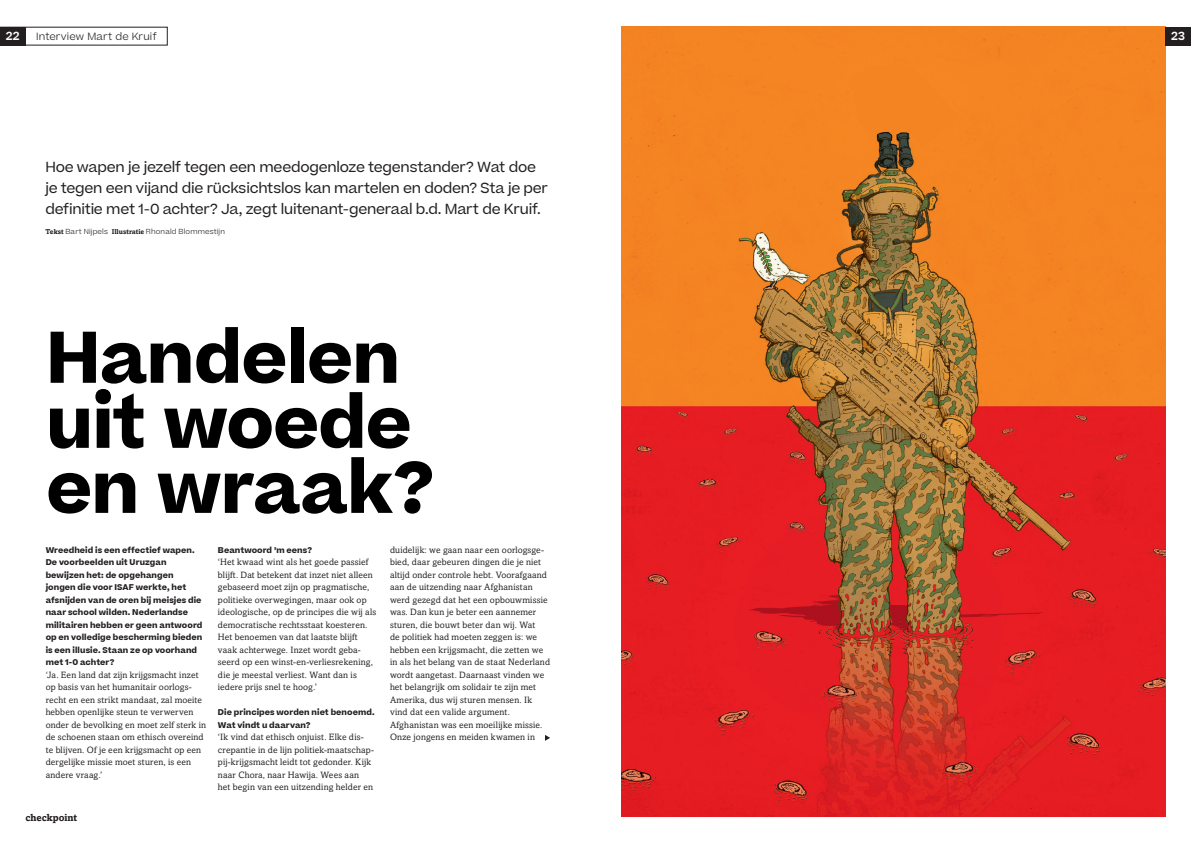
<style>
.page{position:relative;width:1191px;height:842px;background:#fff}
.page>*{position:absolute;margin:0;border:0;box-sizing:border-box;transform-origin:0 0}
.t1{font:700 70px/65px "Beatrice";letter-spacing:-.01em;color:#000001}
.t2{font:14px/21px "Beatrice";letter-spacing:-.015em;color:#231f20}
.t3{font:600 11.2px "Beatrice";color:#fff}
.t4{font:300 10px "Beatrice";letter-spacing:.015em;color:#231f20}
.t5{font:700 10px "Amasis MT Std";letter-spacing:-.005em;color:#231f20}
.t6{font:9.2px/12.5px "Amasis MT Std";letter-spacing:.01em;color:#231f20}
.t7{font:700 8px/12.5px "Beatrice";letter-spacing:.01em;color:#231f20}
.t8{font:300 7px "Beatrice";letter-spacing:.025em;color:#231f20}
.s1{font-family:"Amasis MT Std";font-weight:700}
</style>
<div class="page">
<img style="left:621px;top:27px;width:544px;height:789px">
<div style="left:1165px;top:27px;width:26px;height:18px;background:#231f20"></div>
<svg style="left:26px;top:27px;width:141px;height:18px"></svg>
<svg style="left:545px;top:735px;width:5px;height:6px"></svg>
<div style="left:0;top:27px;width:26px;height:18px;background:#231f20"></div>
<p class="t3" style="left:6px;top:29px;width:15px">22</p>
<p class="t4" style="left:36px;top:30px;width:122px">Interview Mart de Kruif</p>
<h2 class="t2" style="left:45px;top:156px;width:504px">Hoe wapen je jezelf tegen een meedogenloze tegenstander? Wat doe je tegen een vĳand die rücksichtslos kan martelen en doden? Sta je per definitie met 1-0 achter? Ja, zegt luitenant-generaal b.d. Mart de Kruif.</h2>
<p class="t8" style="left:45px;top:227px;width:181px"><span class="s1">Tekst</span> Bart Nĳpels <span class="s1">Illustratie</span> Rhonald Blommestĳn</p>
<h1 class="t1" style="left:46px;top:325px;width:390px">Handelen uit woede en wraak?</h1>
<p class="t7" style="left:46px;top:544px;width:158px">Wreedheid is een effectief wapen.<br>De voorbeelden uit Uruzgan bewĳzen het: de opgehangen jongen die voor ISAF werkte, het afsnĳden van de oren bĳ meisjes die naar school wilden. Nederlandse militairen hebben er geen antwoord op en volledige bescherming bieden is een illusie. Staan ze op voorhand met 1-0 achter?</p>
<p class="t6" style="left:46px;top:668px;width:162px">‘Ja. Een land dat zijn krijgsmacht inzet op basis van het humanitair oorlogs&shy;recht en een strikt mandaat, zal moeite hebben openlijke steun te verwerven onder de bevolking en moet zelf sterk in de schoenen staan om ethisch overeind te blijven. Of je een krijgsmacht op een dergelijke missie moet sturen, is een andere vraag.’</p>
<p class="t7" style="left:218px;top:544px;width:96px">Beantwoord ’m eens?</p>
<p class="t6" style="left:218px;top:556px;width:160px">‘Het kwaad wint als het goede passief blijft. Dat betekent dat inzet niet alleen gebaseerd moet zijn op pragmatische, politieke overwegingen, maar ook op ideologische, op de principes die wij als democratische rechtsstaat koesteren.<br>Het benoemen van dat laatste blijft vaak achterwege. Inzet wordt geba&shy;seerd op een winst-en-verliesrekening, die je meestal verliest. Want dan is iedere prijs snel te hoog.’</p>
<p class="t7" style="left:218px;top:706px;width:158px">Die principes worden niet benoemd.<br>Wat vindt u daarvan?</p>
<p class="t6" style="left:218px;top:731px;width:157px">‘Ik vind dat ethisch onjuist. Elke dis&shy;crepantie in de lijn politiek-maatschap&shy;pij-krijgsmacht leidt tot gedonder. Kijk naar Chora, naar Hawija. Wees aan<br>het begin van een uitzending helder en</p>
<p class="t6" style="left:390px;top:543px;width:162px">duidelijk: we gaan naar een oorlogsge&shy;bied, daar gebeuren dingen die je niet altijd onder controle hebt. Voorafgaand aan de uitzending naar Afghanistan werd gezegd dat het een opbouwmissie was. Dan kun je beter een aannemer sturen, die bouwt beter dan wij. Wat<br>de politiek had moeten zeggen is: we hebben een krijgsmacht, die zetten we in als het belang van de staat Nederland wordt aangetast. Daarnaast vinden we het belangrijk om solidair te zijn met Amerika, dus wij sturen mensen. Ik vind dat een valide argument.<br>Afghanistan was een moeilijke missie.<br>Onze jongens en meiden kwamen in</p>
<p class="t5" style="left:26px;top:811px;width:53px">checkpoint</p>
<p class="t3" style="left:1171px;top:29px;width:16px">23</p>
</div>
